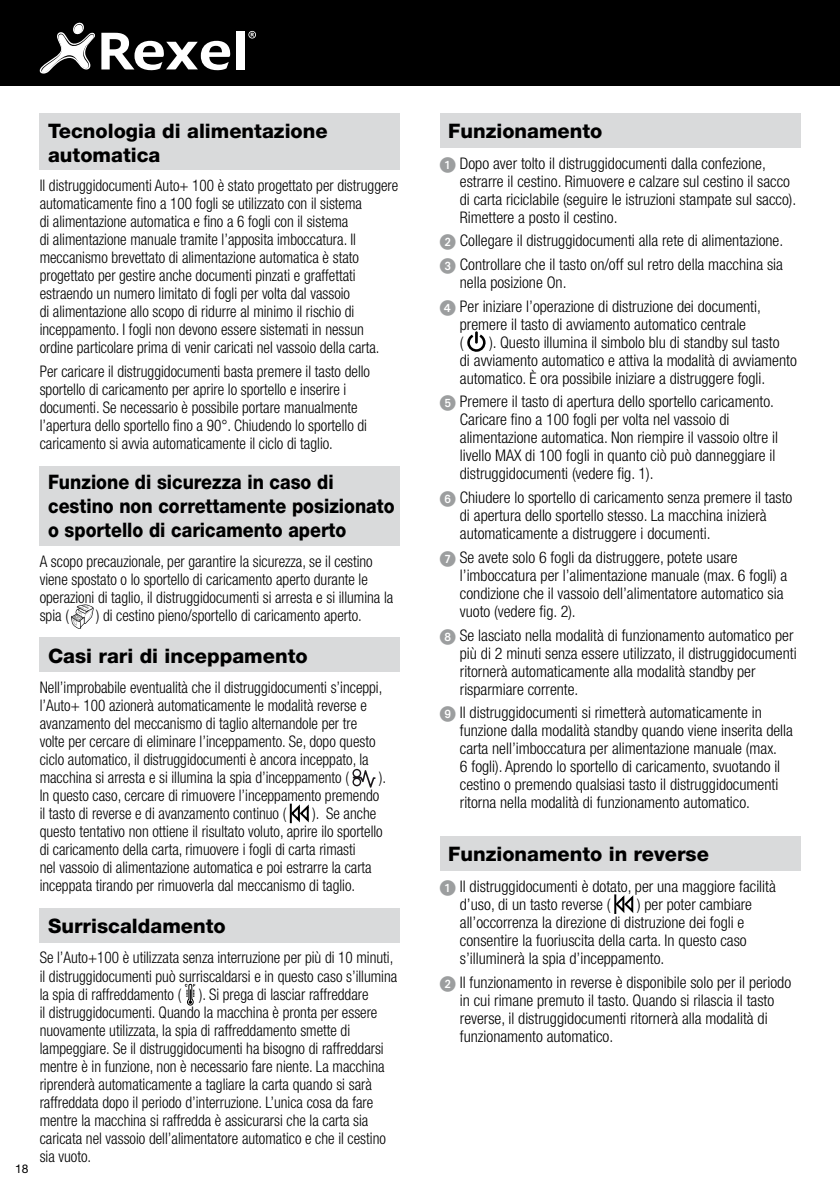
<style>
.page{position:relative;width:840px;height:1191px;background:#fff}
.page>*{position:absolute;margin:0;border:0;box-sizing:border-box;transform-origin:0 0}
.t1{font:800 20px/24px "Helvetica Neue";color:#000}
.t2{font:800 20px/24px "Helvetica Neue";color:#000;scale:.89 1}
.t3{font:300 condensed 16px/18px "Helvetica Neue";color:#000;scale:.95 1}
.t4{font:300 condensed 16px/18px "Helvetica Neue";color:#000}
.t5{font:12px "Helvetica Neue";color:#000}
.s1{font-family:"European Pi One";font-weight:400;font-stretch:normal;color:#9c9e9f}
</style>
<div class="page">
<div style="left:0;top:0;width:839px;height:85px;background:#000"></div>
<div style="left:236px;top:31px;width:8px;height:38px;background:#fff"></div>
<svg style="left:40px;top:23px;width:190px;height:51px"></svg>
<svg style="left:248px;top:31px;width:8px;height:8px"></svg>
<div style="left:439px;top:836px;width:360px;height:34px;background:#d9dadb"></div>
<svg style="left:616px;top:894px;width:18px;height:20px"></svg>
<hr style="left:614px;top:894px;width:2px;height:20px;background:#000">
<div style="left:439px;top:113px;width:360px;height:34px;background:#d9dadb"></div>
<svg style="left:467px;top:331px;width:19px;height:21px"></svg>
<div style="left:40px;top:638px;width:360px;height:34px;background:#d9dadb"></div>
<svg style="left:352px;top:769px;width:23px;height:18px"></svg>
<svg style="left:290px;top:804px;width:19px;height:20px"></svg>
<hr style="left:289px;top:803px;width:2px;height:20px;background:#000">
<div style="left:40px;top:466px;width:360px;height:79px;background:#d9dadb"></div>
<svg style="left:71px;top:604px;width:23px;height:25px"></svg>
<div style="left:40px;top:908px;width:360px;height:34px;background:#d9dadb"></div>
<svg style="left:185px;top:983px;width:10px;height:23px"></svg>
<div style="left:40px;top:113px;width:360px;height:57px;background:#d9dadb"></div>
<p class="t5" style="left:15px;top:1161px;width:15px">18</p>
<p class="t1" style="left:48px;top:119px;width:281px">Tecnologia di alimentazione automatica</p>
<p class="t3" style="left:40px;top:177px;width:379px">Il distruggidocumenti Auto+ 100 è stato progettato per distruggere automaticamente fino a 100 fogli se utilizzato con il sistema<br>di alimentazione automatica e fino a 6 fogli con il sistema<br>di alimentazione manuale tramite l’apposita imboccatura. Il meccanismo brevettato di alimentazione automatica è stato progettato per gestire anche documenti pinzati e graffettati estraendo un numero limitato di fogli per volta dal vassoio<br>di alimentazione allo scopo di ridurre al minimo il rischio di inceppamento. I fogli non devono essere sistemati in nessun ordine particolare prima di venir caricati nel vassoio della carta.</p>
<p class="t3" style="left:40px;top:362px;width:349px">Per caricare il distruggidocumenti basta premere il tasto dello sportello di caricamento per aprire lo sportello e inserire i documenti. Se necessario è possibile portare manualmente l’apertura dello sportello fino a 90°. Chiudendo lo sportello di caricamento si avvia automaticamente il ciclo di taglio.</p>
<p class="t2" style="left:48px;top:470px;width:390px">Funzione di sicurezza in caso di cestino non correttamente posizionato o sportello di caricamento aperto</p>
<p class="t3" style="left:40px;top:552px;width:373px">A scopo precauzionale, per garantire la sicurezza, se il cestino viene spostato o lo sportello di caricamento aperto durante le operazioni di taglio, il distruggidocumenti si arresta e si illumina la spia (</p>
<p class="t3" style="left:96px;top:606px;width:281px">) di cestino pieno/sportello di caricamento aperto.</p>
<p class="t1" style="left:48px;top:643px;width:261px">Casi rari di inceppamento</p>
<p class="t3" style="left:40px;top:678px;width:362px">Nell’improbabile eventualità che il distruggidocumenti s’inceppi, l’Auto+ 100 azionerà automaticamente le modalità reverse e avanzamento del meccanismo di taglio alternandole per tre volte per cercare di eliminare l’inceppamento. Se, dopo questo ciclo automatico, il distruggidocumenti è ancora inceppato, la macchina si arresta e si illumina la spia d’inceppamento (</p>
<p class="t3" style="left:40px;top:768px;width:366px;text-indent:339px">).<br>In questo caso, cercare di rimuovere l’inceppamento premendo il tasto di reverse e di avanzamento continuo (</p>
<p class="t3" style="left:40px;top:804px;width:362px;text-indent:272px">). Se anche questo tentativo non ottiene il risultato voluto, aprire ilo sportello di caricamento della carta, rimuovere i fogli di carta rimasti<br>nel vassoio di alimentazione automatica e poi estrarre la carta inceppata tirando per rimuoverla dal meccanismo di taglio.</p>
<p class="t1" style="left:48px;top:913px;width:179px">Surriscaldamento</p>
<p class="t3" style="left:40px;top:948px;width:378px">Se l’Auto+100 è utilizzata senza interruzione per più di 10 minuti, il distruggidocumenti può surriscaldarsi e in questo caso s’illumina la spia di raffreddamento ( ). Si prega di lasciar raffreddare<br>il distruggidocumenti. Quando la macchina è pronta per essere nuovamente utilizzata, la spia di raffreddamento smette di lampeggiare. Se il distruggidocumenti ha bisogno di raffreddarsi mentre è in funzione, non è necessario fare niente. La macchina riprenderà automaticamente a tagliare la carta quando si sarà raffreddata dopo il periodo d’interruzione. L’unica cosa da fare mentre la macchina si raffredda è assicurarsi che la carta sia caricata nel vassoio dell’alimentatore automatico e che il cestino sia vuoto.</p>
<p class="t1" style="left:448px;top:119px;width:156px">Funzionamento</p>
<p class="t4" style="left:459px;top:154px;width:338px;text-indent:-20px"><span class="s1">1</span> Dopo aver tolto il distruggidocumenti dalla confezione, estrarre il cestino. Rimuovere e calzare sul cestino il sacco di carta riciclabile (seguire le istruzioni stampate sul sacco).<br>Rimettere a posto il cestino.</p>
<p class="t4" style="left:439px;top:229px;width:345px;line-height:23.6px"><span class="s1">2</span> Collegare il distruggidocumenti alla rete di alimentazione.<br><span class="s1">3</span> Controllare che il tasto on/off sul retro della macchina sia</p>
<p class="t4" style="left:439px;top:270px;width:322px;line-height:23.6px;text-indent:20px">nella posizione On.<br><span class="s1">4</span> Per iniziare l’operazione di distruzione dei documenti,</p>
<p class="t4" style="left:459px;top:315px;width:287px">premere il tasto di avviamento automatico centrale (</p>
<p class="t4" style="left:459px;top:333px;width:338px;text-indent:30px">). Questo illumina il simbolo blu di standby sul tasto<br>di avviamento automatico e attiva la modalità di avviamento automatico. È ora possibile iniziare a distruggere fogli.</p>
<p class="t4" style="left:459px;top:393px;width:319px;text-indent:-20px"><span class="s1">5</span> Premere il tasto di apertura dello sportello caricamento.<br>Caricare fino a 100 fogli per volta nel vassoio di alimentazione automatica. Non riempire il vassoio oltre il livello MAX di 100 fogli in quanto ciò può danneggiare il distruggidocumenti (vedere fig. 1).</p>
<p class="t4" style="left:459px;top:488px;width:334px;text-indent:-20px"><span class="s1">6</span> Chiudere lo sportello di caricamento senza premere il tasto di apertura dello sportello stesso. La macchina inizierà automaticamente a distruggere i documenti.</p>
<p class="t4" style="left:459px;top:548px;width:329px;text-indent:-20px"><span class="s1">7</span> Se avete solo 6 fogli da distruggere, potete usare l’imboccatura per l’alimentazione manuale (max. 6 fogli) a condizione che il vassoio dell’alimentatore automatico sia vuoto (vedere fig. 2).</p>
<p class="t4" style="left:459px;top:626px;width:338px;text-indent:-20px"><span class="s1">8</span> Se lasciato nella modalità di funzionamento automatico per più di 2 minuti senza essere utilizzato, il distruggidocumenti ritornerà automaticamente alla modalità standby per risparmiare corrente.</p>
<p class="t4" style="left:459px;top:703px;width:334px;text-indent:-20px"><span class="s1">9</span> Il distruggidocumenti si rimetterà automaticamente in funzione dalla modalità standby quando viene inserita della carta nell’imboccatura per alimentazione manuale (max.<br>6 fogli). Aprendo lo sportello di caricamento, svuotando il cestino o premendo qualsiasi tasto il distruggidocumenti ritorna nella modalità di funzionamento automatico.</p>
<p class="t1" style="left:448px;top:842px;width:262px">Funzionamento in reverse</p>
<p class="t4" style="left:459px;top:877px;width:317px;text-indent:-20px"><span class="s1">1</span> Il distruggidocumenti è dotato, per una maggiore facilità d’uso, di un tasto reverse (</p>
<p class="t4" style="left:459px;top:895px;width:293px;text-indent:177px">) per poter cambiare all’occorrenza la direzione di distruzione dei fogli e consentire la fuoriuscita della carta. In questo caso s’illuminerà la spia d’inceppamento.</p>
<p class="t4" style="left:459px;top:972px;width:332px;text-indent:-20px"><span class="s1">2</span> Il funzionamento in reverse è disponibile solo per il periodo in cui rimane premuto il tasto. Quando si rilascia il tasto reverse, il distruggidocumenti ritornerà alla modalità di funzionamento automatico.</p>
</div>
